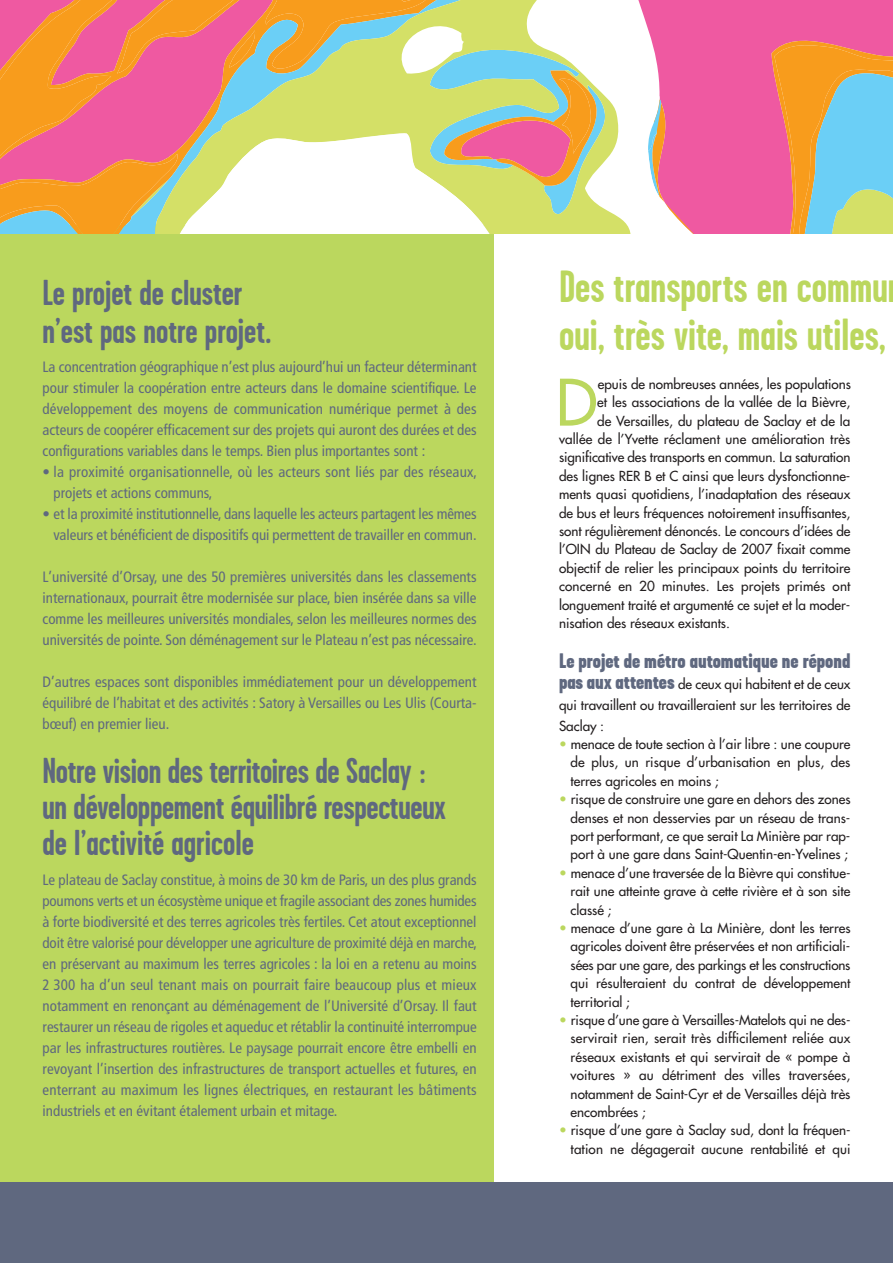
<style>
.page{position:relative;width:893px;height:1263px;background:#fff}
.page>*{position:absolute;margin:0;border:0;box-sizing:border-box;transform-origin:0 0}
.t1{font:62.25px "Futura";color:#bbd75e}
.t2{font:700 45px/48px "Garage Gothic";color:#bbd75e}
.t3{font:700 36px/36px "Garage Gothic";letter-spacing:-.01em;color:#5f687f}
.t4{font:900 21px "Garage Gothic";color:#5f687f}
.t5{font:condensed 15px/21px "Frutiger LT";color:#5f687f;text-align:justify}
.t6{font:13.5px/18.5px "Futura";color:#231f20;text-align:justify}
.s1{font-family:"Garage Gothic";font-weight:900;font-size:21px;color:#5f687f}
.s2{color:#bbd75e}
</style>
<div class="page">
<div style="left:0;top:225px;width:494px;height:957px;background:#bbd75e"></div>
<div style="left:648px;top:0;width:106px;height:110px;background:#ef59a1"></div>
<svg style="left:605px;top:110px;width:149px;height:20px;fill:#ef59a1"></svg>
<svg style="left:754px;top:0;width:139px;height:130px;background:#d98684"></svg>
<svg style="left:605px;top:130px;width:288px;height:103px"></svg>
<svg style="left:0;top:0;width:605px;height:233px"></svg>
<svg style="left:648px;top:100px;width:16px;height:97px"></svg>
<div style="left:0;top:1182px;width:893px;height:81px;background:#5f687f"></div>
<h3 class="t3" style="left:43px;top:274px;width:230px;line-height:37.5px">Le projet de cluster n’est pas notre projet.</h3>
<p class="t5" style="left:43px;top:358px;width:436px">La concentration géographique n’est plus aujourd’hui un facteur déterminant pour stimuler la coopération entre acteurs dans le domaine scientifique. Le développement des moyens de communication numérique permet à des acteurs de coopérer efficacement sur des projets qui auront des durées et des configurations variables dans le temps. Bien plus importantes sont :</p>
<p class="t5" style="left:54px;top:463px;width:425px;text-indent:-11px">• la proximité organisationnelle, où les acteurs sont liés par des réseaux, projets et actions communs,</p>
<p class="t5" style="left:43px;top:505px;width:436px;text-align:right">• et la proximité institutionnelle, dans laquelle les acteurs partagent les mêmes valeurs et bénéficient de dispositifs qui permettent de travailler en commun.</p>
<p class="t5" style="left:43px;top:568px;width:436px">L’université d’Orsay, une des 50 premières universités dans les classements internationaux, pourrait être modernisée sur place, bien insérée dans sa ville comme les meilleures universités mondiales, selon les meilleures normes des universités de pointe. Son déménagement sur le Plateau n’est pas nécessaire.</p>
<p class="t5" style="left:43px;top:673px;width:436px">D’autres espaces sont disponibles immédiatement pour un développement équilibré de l’habitat et des activités : Satory à Versailles ou Les Ulis (Courta&shy;bœuf) en premier lieu.</p>
<h3 class="t3" style="left:43px;top:753px;width:405px">Notre vision des territoires de Saclay : un développement équilibré respectueux de l’activité agricole</h3>
<p class="t5" style="left:43px;top:870px;width:436px">Le plateau de Saclay constitue, à moins de 30 km de Paris, un des plus grands poumons verts et un écosystème unique et fragile associant des zones humides à forte biodiversité et des terres agricoles très fertiles. Cet atout exceptionnel doit être valorisé pour développer une agriculture de proximité déjà en marche, en préservant au maximum les terres agricoles : la loi en a retenu au moins 2 300 ha d’un seul tenant mais on pourrait faire beaucoup plus et mieux notamment en renonçant au déménagement de l’Université d’Orsay. Il faut restaurer un réseau de rigoles et aqueduc et rétablir la continuité interrompue par les infrastructures routières. Le paysage pourrait encore être embelli en revoyant l’insertion des infrastructures de transport actuelles et futures, en enterrant au maximum les lignes électriques, en restaurant les bâtiments industriels et en évitant étalement urbain et mitage.</p>
<h2 class="t2" style="left:559px;top:262px;width:330px">Des transports en commu oui, très vite, mais utiles,</h2>
<h1 class="t1" style="left:556px;top:372px;width:43px">D</h1>
<p class="t6" style="left:598px;top:375px;width:255px">epuis de nombreuses années, les populations</p>
<p class="t6" style="left:597px;top:394px;width:255px">et les associations de la vallée de la Bièvre,</p>
<p class="t6" style="left:597px;top:412px;width:255px">de Versailles, du plateau de Saclay et de la</p>
<p class="t6" style="left:559px;top:431px;width:293px">vallée de l’Yvette réclament une amélioration très</p>
<p class="t6" style="left:559px;top:449px;width:293px">significative des transports en commun. La saturation</p>
<p class="t6" style="left:559px;top:468px;width:293px">des lignes RER B et C ainsi que leurs dysfonctionne-</p>
<p class="t6" style="left:559px;top:486px;width:293px">ments quasi quotidiens, l’inadaptation des réseaux</p>
<p class="t6" style="left:559px;top:504px;width:293px">de bus et leurs fréquences notoirement insuffisantes,</p>
<p class="t6" style="left:559px;top:523px;width:293px">sont régulièrement dénoncés. Le concours d’idées de</p>
<p class="t6" style="left:559px;top:541px;width:293px">l’OIN du Plateau de Saclay de 2007 fixait comme</p>
<p class="t6" style="left:559px;top:560px;width:293px">objectif de relier les principaux points du territoire</p>
<p class="t6" style="left:559px;top:578px;width:293px">concerné en 20 minutes. Les projets primés ont</p>
<p class="t6" style="left:559px;top:596px;width:293px">longuement traité et argumenté ce sujet et la moder-</p>
<p class="t6" style="left:559px;top:615px;width:173px">nisation des réseaux existants.</p>
<h3 class="t4" style="left:559px;top:648px;width:293px">Le projet de métro automatique ne répond</h3>
<p class="t6" style="left:559px;top:674px;width:293px;line-height:21px"><span class="s1">pas aux attentes</span> de ceux qui habitent et de ceux qui travaillent ou travailleraient sur les territoires de Saclay :</p>
<p class="t6" style="left:571px;top:736px;width:281px;text-indent:-12px"><span class="s2">•</span> menace de toute section à l’air libre : une coupure de plus, un risque d’urbanisation en plus, des terres agricoles en moins ;</p>
<p class="t6" style="left:571px;top:791px;width:281px;text-indent:-12px"><span class="s2">•</span> risque de construire une gare en dehors des zones denses et non desservies par un réseau de trans&shy;port performant, ce que serait La Minière par rap&shy;port à une gare dans Saint-Quentin-en-Yvelines ;</p>
<p class="t6" style="left:571px;top:864px;width:281px;text-indent:-12px"><span class="s2">•</span> menace d’une traversée de la Bièvre qui constitue&shy;rait une atteinte grave à cette rivière et à son site classé ;</p>
<p class="t6" style="left:571px;top:920px;width:281px;text-indent:-12px"><span class="s2">•</span> menace d’une gare à La Minière, dont les terres agricoles doivent être préservées et non artificiali&shy;sées par une gare, des parkings et les constructions qui résulteraient du contrat de développement territorial ;</p>
<p class="t6" style="left:571px;top:1012px;width:281px;text-indent:-12px"><span class="s2">•</span> risque d’une gare à Versailles-Matelots qui ne des&shy;servirait rien, serait très difficilement reliée aux réseaux existants et qui servirait de « pompe à voitures » au détriment des villes traversées, notamment de Saint-Cyr et de Versailles déjà très encombrées ;</p>
<p class="t6" style="left:559px;top:1122px;width:293px;text-align:right"><span class="s2">•</span> risque d’une gare à Saclay sud, dont la fréquen&shy;tation ne dégagerait aucune rentabilité et qui</p>
</div>
